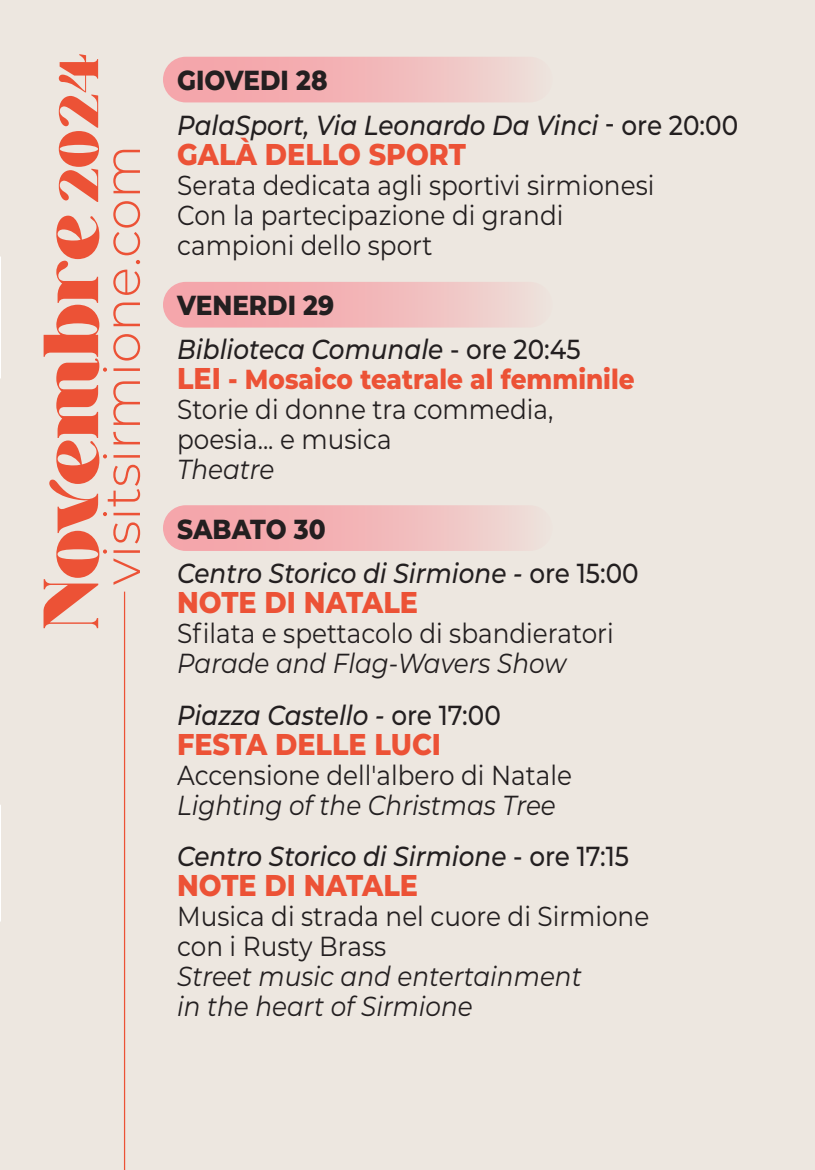
<style>
.page{position:relative;width:815px;height:1170px;background:#fff}
.page>*{position:absolute;margin:0;border:0;box-sizing:border-box;transform-origin:0 0}
.t1{font:78px "Refile";letter-spacing:-.005em;color:#ec5236}
.t2{font:300 50.75px "Montserrat";color:#ec5236}
.t3{font:800 30px "Montserrat";color:#ec5236;scale:.9 1}
.t4{font:27.5px/30px "Montserrat";color:#231f20;scale:.9 1}
.t5{font:italic 27.5px/51.2px "Montserrat";color:#231f20;scale:.9 1}
.t6{font:italic 500 27.5px/44.2px "Montserrat";color:#231f20;scale:.9 1}
.s1{font-size:55px}
.s2{font-weight:800;font-style:normal}
.s3{font-style:normal}
.s4{font-weight:800;font-size:30px;color:#ec5236}
.s5{font-weight:800;color:#ec5236}
.s6{font-weight:500}
.s7{font-weight:500;font-style:normal}
</style>
<div class="page">
<div style="left:0;top:0;width:815px;height:1169px;background:#ede7e0"></div>
<div style="left:163px;top:57px;width:390px;height:45px;background:linear-gradient(to right,#f69ba2,#eed9d4);border-radius:23px"></div>
<div style="left:163px;top:282px;width:390px;height:45px;background:linear-gradient(to right,#f69ba2,#eed9d4);border-radius:23px"></div>
<div style="left:163px;top:505px;width:390px;height:46px;background:linear-gradient(to right,#f69ba2,#eed9d4);border-radius:23px"></div>
<hr style="left:0;top:0;width:1px;height:1169px;background:#22bcb9">
<svg style="left:0;top:88px;width:1px;height:890px"></svg>
<hr style="left:124px;top:591px;width:1px;height:578px;background:#ec5236">
<h1 class="t1" style="left:22px;top:629px;width:577px;rotate:-90deg">Novembre <span class="s1">2024</span></h1>
<h2 class="t2" style="left:87px;top:585px;width:442px;rotate:-90deg">visitsirmione.com</h2>
<p class="t6" style="left:177px;top:57px;width:625px"><span class="s2">GIOVEDI 28<br></span>PalaSport, Via Leonardo Da Vinci <span class="s3">- ore 20:00</span></p>
<p class="t3" style="left:177px;top:132px;width:322px">GALÀ DELLO SPORT</p>
<p class="t4" style="left:177px;top:169px;width:532px">Serata dedicata agli sportivi sirmionesi<br>Con la partecipazione di grandi campioni dello sport</p>
<p class="t6" style="left:177px;top:282px;width:450px"><span class="s2">VENERDI 29<br></span>Biblioteca Comunale <span class="s3">- ore 20:45</span></p>
<p class="t4" style="left:177px;top:363px;width:510px"><span class="s4">LEI</span> <span class="s5">- Mosaico teatrale al femminile<br></span>Storie di donne tra commedia, poesia... e musica</p>
<p class="t5" style="left:177px;top:442px;width:110px">Theatre</p>
<p class="t6" style="left:177px;top:506px;width:514px"><span class="s2">SABATO 30<br></span>Centro Storico di Sirmione - <span class="s3">ore 15:00</span></p>
<p class="t3" style="left:177px;top:580px;width:269px">NOTE DI NATALE</p>
<p class="t4" style="left:177px;top:617px;width:487px">Sfilata e spettacolo di sbandieratori</p>
<p class="t5" style="left:177px;top:637px;width:434px">Parade and Flag-Wavers Show<br><span class="s6">Piazza Castello -</span> <span class="s7">ore 17:00</span></p>
<p class="t3" style="left:177px;top:722px;width:295px">FESTA DELLE LUCI</p>
<p class="t4" style="left:177px;top:758px;width:440px">Accensione dell'albero di Natale</p>
<p class="t5" style="left:177px;top:778px;width:504px">Lighting of the Christmas Tree<br><span class="s6">Centro Storico di Sirmione</span> <span class="s7">- ore 17:15</span></p>
<p class="t3" style="left:177px;top:863px;width:269px">NOTE DI NATALE</p>
<p class="t4" style="left:177px;top:900px;width:526px">Musica di strada nel cuore di Sirmione con i Rusty Brass</p>
<p class="t5" style="left:177px;top:960px;width:451px;line-height:30px">Street music and entertainment in the heart of Sirmione</p>
</div>
